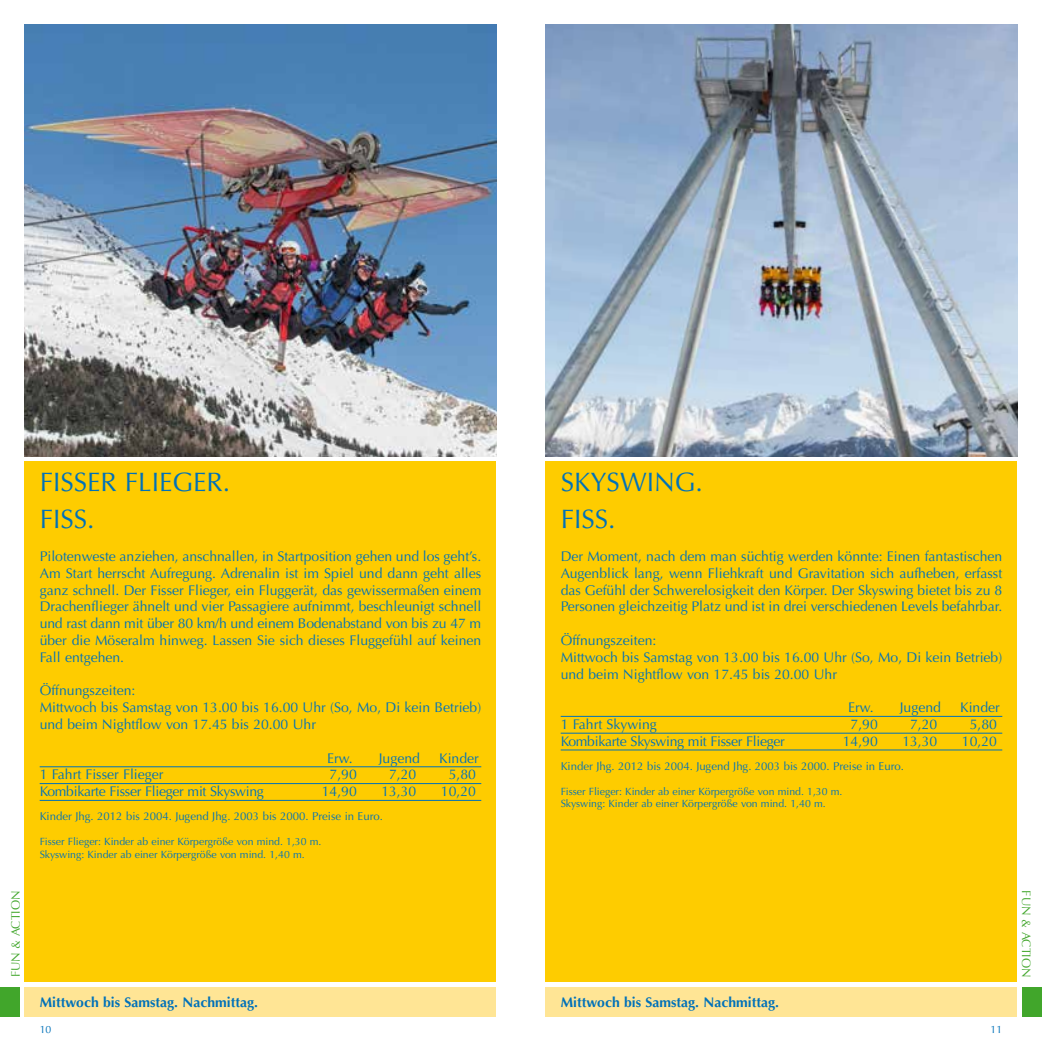
<style>
.page{position:relative;width:1042px;height:1042px;background:#fff}
.page>*{position:absolute;margin:0;border:0;box-sizing:border-box;transform-origin:0 0}
.t1{font:26.6px/36.8px "Optima";color:#0071b9}
.t2{font:14px/16.8px "Optima";color:#0071b9;text-align:justify}
.t3{font:14px "Optima";letter-spacing:-.02em;color:#0071b9}
.t4{font:700 14px "Optima";color:#0071b9}
.t5{font:12.25px "Optima";color:#41a62b}
.t6{font:11.38px "Optima";color:#0071b9}
.t7{font:10.5px/12.6px "Optima";color:#0071b9}
</style>
<div class="page">
<div style="left:546px;top:987px;width:471px;height:30px;background:#ffe595"></div>
<div style="left:25px;top:987px;width:471px;height:30px;background:#ffe595"></div>
<div style="left:1022px;top:987px;width:20px;height:30px;background:#41a62b"></div>
<div style="left:0;top:987px;width:20px;height:30px;background:#41a62b"></div>
<div style="left:546px;top:461px;width:471px;height:521px;background:#fecc00"></div>
<hr style="left:561px;top:716px;width:441px;height:1px;background:#0071b9">
<hr style="left:561px;top:733px;width:441px;height:1px;background:#0071b9">
<hr style="left:561px;top:749px;width:441px;height:1px;background:#0071b9">
<div style="left:25px;top:461px;width:471px;height:521px;background:#fecc00"></div>
<hr style="left:40px;top:766px;width:441px;height:1px;background:#0071b9">
<hr style="left:40px;top:783px;width:441px;height:1px;background:#0071b9">
<hr style="left:40px;top:800px;width:441px;height:1px;background:#0071b9">
<img style="left:546px;top:25px;width:471px;height:431px">
<img style="left:25px;top:25px;width:471px;height:431px">
<p class="t5" style="left:9px;top:977px;width:88px;rotate:-90deg">FUN &amp; ACTION</p>
<h1 class="t1" style="left:40px;top:464px;width:192px">FISSER FLIEGER.<br>FISS.</h1>
<p class="t2" style="left:40px;top:548px;width:443px">Pilotenweste anziehen, anschnallen, in Startposition gehen und los geht’s.<br>Am Start herrscht Aufregung. Adrenalin ist im Spiel und dann geht alles ganz schnell. Der Fisser Flieger, ein Fluggerät, das gewissermaßen einem Drachenflieger ähnelt und vier Passagiere aufnimmt, beschleunigt schnell und rast dann mit über 80 km/h und einem Bodenabstand von bis zu 47 m über die Möseralm hinweg. Lassen Sie sich dieses Fluggefühl auf keinen Fall entgehen.</p>
<p class="t2" style="left:40px;top:682px;width:443px;text-align:left">Öffnungszeiten:<br>Mittwoch bis Samstag von 13.00 bis 16.00 Uhr (So, Mo, Di kein Betrieb) und beim Nightflow von 17.45 bis 20.00 Uhr</p>
<p class="t2" style="left:327px;top:750px;width:27px">Erw.</p>
<p class="t2" style="left:379px;top:750px;width:42px">Jugend</p>
<p class="t2" style="left:439px;top:750px;width:41px">Kinder</p>
<p class="t2" style="left:40px;top:766px;width:125px">1 Fahrt Fisser Flieger</p>
<p class="t2" style="left:330px;top:766px;width:29px">7,90</p>
<p class="t2" style="left:389px;top:766px;width:29px">7,20</p>
<p class="t2" style="left:449px;top:766px;width:29px">5,80</p>
<p class="t3" style="left:40px;top:783px;width:226px">Kombikarte Fisser Flieger mit Skyswing</p>
<p class="t2" style="left:322px;top:783px;width:37px">14,90</p>
<p class="t2" style="left:381px;top:783px;width:37px">13,30</p>
<p class="t2" style="left:441px;top:783px;width:37px">10,20</p>
<p class="t6" style="left:40px;top:809px;width:345px">Kinder Jhg. 2012 bis 2004. Jugend Jhg. 2003 bis 2000. Preise in Euro.</p>
<p class="t7" style="left:40px;top:835px;width:283px">Fisser Flieger: Kinder ab einer Körpergröße von mind. 1,30 m.<br>Skyswing: Kinder ab einer Körpergröße von mind. 1,40 m.</p>
<p class="t4" style="left:40px;top:994px;width:220px">Mittwoch bis Samstag. Nachmittag.</p>
<h1 class="t1" style="left:561px;top:464px;width:144px">SKYSWING.<br>FISS.</h1>
<p class="t2" style="left:561px;top:548px;width:443px">Der Moment, nach dem man süchtig werden könnte: Einen fantastischen Augenblick lang, wenn Fliehkraft und Gravitation sich aufheben, erfasst das Gefühl der Schwerelosigkeit den Körper. Der Skyswing bietet bis zu 8<br>Personen gleichzeitig Platz und ist in drei verschiedenen Levels befahrbar.</p>
<p class="t2" style="left:561px;top:632px;width:443px;text-align:left">Öffnungszeiten:<br>Mittwoch bis Samstag von 13.00 bis 16.00 Uhr (So, Mo, Di kein Betrieb) und beim Nightflow von 17.45 bis 20.00 Uhr</p>
<p class="t2" style="left:848px;top:699px;width:27px">Erw.</p>
<p class="t2" style="left:900px;top:699px;width:42px">Jugend</p>
<p class="t2" style="left:960px;top:699px;width:41px">Kinder</p>
<p class="t2" style="left:561px;top:716px;width:98px">1 Fahrt Skywing</p>
<p class="t2" style="left:850px;top:716px;width:29px">7,90</p>
<p class="t2" style="left:910px;top:716px;width:29px">7,20</p>
<p class="t2" style="left:969px;top:716px;width:29px">5,80</p>
<p class="t3" style="left:561px;top:733px;width:226px">Kombikarte Skyswing mit Fisser Flieger</p>
<p class="t2" style="left:843px;top:733px;width:37px">14,90</p>
<p class="t2" style="left:902px;top:733px;width:37px">13,30</p>
<p class="t2" style="left:962px;top:733px;width:37px">10,20</p>
<p class="t6" style="left:561px;top:759px;width:345px">Kinder Jhg. 2012 bis 2004. Jugend Jhg. 2003 bis 2000. Preise in Euro.</p>
<p class="t7" style="left:561px;top:785px;width:283px">Fisser Flieger: Kinder ab einer Körpergröße von mind. 1,30 m.<br>Skyswing: Kinder ab einer Körpergröße von mind. 1,40 m.</p>
<p class="t4" style="left:561px;top:994px;width:220px">Mittwoch bis Samstag. Nachmittag.</p>
<p class="t7" style="left:40px;top:1023px;width:13px">10</p>
<p class="t7" style="left:990px;top:1023px;width:13px">11</p>
<p class="t5" style="left:1033px;top:890px;width:88px;rotate:90deg">FUN &amp; ACTION</p>
</div>
